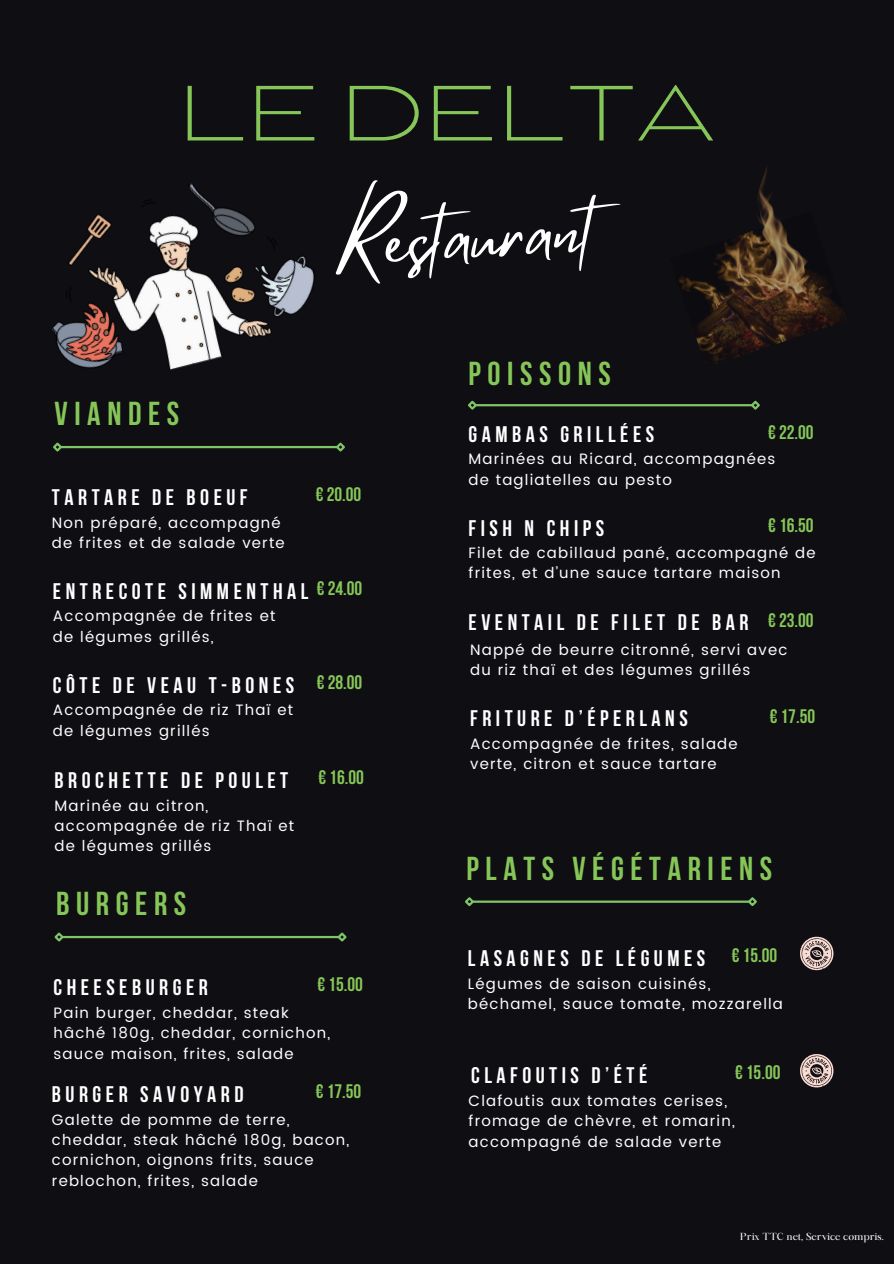
<style>
.page{position:relative;width:894px;height:1264px;background:#fff}
.page>*{position:absolute;margin:0;border:0;box-sizing:border-box;transform-origin:0 0}
.t1{font:200 expanded 78px "Balgin";color:#86c658}
.t2{font:72px "Mistrully";color:#fff}
.t3{font:700 33px "Bebas Neue";letter-spacing:.2em;color:#86c658}
.t4{font:700 22.5px "Bebas Neue";letter-spacing:.2em;color:#fff}
.t5{font:700 19.5px "Bebas Neue";color:#86c658}
.t6{font:15px/20.2px "Poppins";letter-spacing:.08em;color:#fff}
.t7{font:9.75px "Maharlika";color:#fff}
.s1{font-size:19.5px;color:#86c658}
</style>
<div class="page">
<div style="left:0;top:0;width:893px;height:1263px;background:#0f0e12"></div>
<img style="left:679px;top:232px;width:167px;height:132px">
<img style="left:749px;top:167px;width:62px;height:134px">
<hr style="left:475px;top:404px;width:277px;height:2px;background:#7fc567">
<svg style="left:468px;top:400px;width:11px;height:10px"></svg>
<svg style="left:748px;top:400px;width:12px;height:10px"></svg>
<img style="left:52px;top:183px;width:263px;height:187px">
<hr style="left:60px;top:446px;width:277px;height:2px;background:#7fc567">
<svg style="left:53px;top:442px;width:11px;height:10px"></svg>
<svg style="left:334px;top:442px;width:11px;height:10px"></svg>
<hr style="left:62px;top:935px;width:277px;height:3px;background:#7fc567">
<svg style="left:54px;top:932px;width:12px;height:10px"></svg>
<svg style="left:335px;top:932px;width:12px;height:10px"></svg>
<svg style="left:800px;top:936px;width:33px;height:34px"></svg>
<hr style="left:472px;top:900px;width:277px;height:2px;background:#7fc567">
<svg style="left:465px;top:897px;width:11px;height:10px"></svg>
<svg style="left:745px;top:897px;width:12px;height:10px"></svg>
<svg style="left:800px;top:1054px;width:33px;height:33px"></svg>
<h1 class="t1" style="left:179px;top:62px;width:537px">LE DELTA</h1>
<h2 class="t2" style="left:333px;top:197px;width:260px;rotate:-3deg">Restaurant</h2>
<h3 class="t3" style="left:55px;top:395px;width:126px">VIANDES</h3>
<h3 class="t4" style="left:52px;top:485px;width:197px">TARTARE DE BOEUF</h3>
<p class="t6" style="left:52px;top:513px;width:234px">Non préparé, accompagné de frites et de salade verte</p>
<h3 class="t5" style="left:316px;top:484px;width:47px">€ 20.00</h3>
<h3 class="t4" style="left:53px;top:578px;width:257px">ENTRECOTE SIMMENTHAL</h3>
<p class="t6" style="left:53px;top:606px;width:224px">Accompagnée de frites et de légumes grillés,</p>
<h3 class="t5" style="left:317px;top:577px;width:47px">€ 24.00</h3>
<h3 class="t4" style="left:53px;top:672px;width:243px">CÔTE DE VEAU T-BONES</h3>
<p class="t6" style="left:53px;top:700px;width:241px">Accompagnée de riz Thaï et de légumes grillés</p>
<h3 class="t5" style="left:317px;top:671px;width:47px">€ 28.00</h3>
<h3 class="t4" style="left:55px;top:767px;width:235px">BROCHETTE DE POULET</h3>
<p class="t6" style="left:55px;top:795px;width:241px">Marinée au citron, accompagnée de riz Thaï et de légumes grillés</p>
<h3 class="t5" style="left:318px;top:766px;width:47px">€ 16.00</h3>
<h3 class="t3" style="left:56px;top:885px;width:132px">BURGERS</h3>
<h3 class="t3" style="left:468px;top:355px;width:144px">POISSONS</h3>
<h3 class="t4" style="left:468px;top:421px;width:187px">GAMBAS GRILLÉES</h3>
<h3 class="t5" style="left:768px;top:421px;width:47px">€ 22.00</h3>
<p class="t6" style="left:468px;top:449px;width:308px">Marinées au Ricard, accompagnées de tagliatelles au pesto</p>
<h3 class="t4" style="left:468px;top:515px;width:137px">FISH N CHIPS</h3>
<h3 class="t5" style="left:768px;top:515px;width:47px">€ 16.50</h3>
<p class="t6" style="left:468px;top:543px;width:348px">Filet de cabillaud pané, accompagné de frites, et d’une sauce tartare maison</p>
<h3 class="t4" style="left:468px;top:609px;width:346px">EVENTAIL DE FILET DE BAR <span class="s1">€ 23.00</span></h3>
<p class="t6" style="left:470px;top:639px;width:319px">Nappé de beurre citronné, servi avec du riz thaï et des légumes grillés</p>
<h3 class="t4" style="left:470px;top:706px;width:219px">FRITURE D’ÉPERLANS</h3>
<h3 class="t5" style="left:769px;top:705px;width:47px">€ 17.50</h3>
<p class="t6" style="left:470px;top:734px;width:269px">Accompagnée de frites, salade verte, citron et sauce tartare</p>
<h3 class="t3" style="left:466px;top:850px;width:307px">PLATS VÉGÉTARIENS</h3>
<h3 class="t5" style="left:317px;top:973px;width:47px">€ 15.00</h3>
<h3 class="t4" style="left:53px;top:975px;width:156px">CHEESEBURGER</h3>
<p class="t6" style="left:53px;top:1003px;width:278px">Pain burger, cheddar, steak hâché 180g, cheddar, cornichon, sauce maison, frites, salade</p>
<h3 class="t5" style="left:316px;top:1080px;width:47px">€ 17.50</h3>
<h3 class="t4" style="left:52px;top:1082px;width:193px">BURGER SAVOYARD</h3>
<p class="t6" style="left:52px;top:1110px;width:299px">Galette de pomme de terre, cheddar, steak hâché 180g, bacon, cornichon, oignons frits, sauce reblochon, frites, salade</p>
<h3 class="t4" style="left:467px;top:946px;width:239px">LASAGNES DE LÉGUMES</h3>
<p class="t6" style="left:467px;top:973px;width:316px">Légumes de saison cuisinés, béchamel, sauce tomate, mozzarella</p>
<h3 class="t5" style="left:731px;top:944px;width:47px">€ 15.00</h3>
<h3 class="t4" style="left:471px;top:1063px;width:178px">CLAFOUTIS D’ÉTÉ</h3>
<p class="t6" style="left:468px;top:1091px;width:268px">Clafoutis aux tomates cerises, fromage de chèvre, et romarin, accompagné de salade verte</p>
<h3 class="t5" style="left:735px;top:1061px;width:47px">€ 15.00</h3>
<p class="t7" style="left:740px;top:1229px;width:145px">Prix TTC net, Service compris.</p>
</div>
